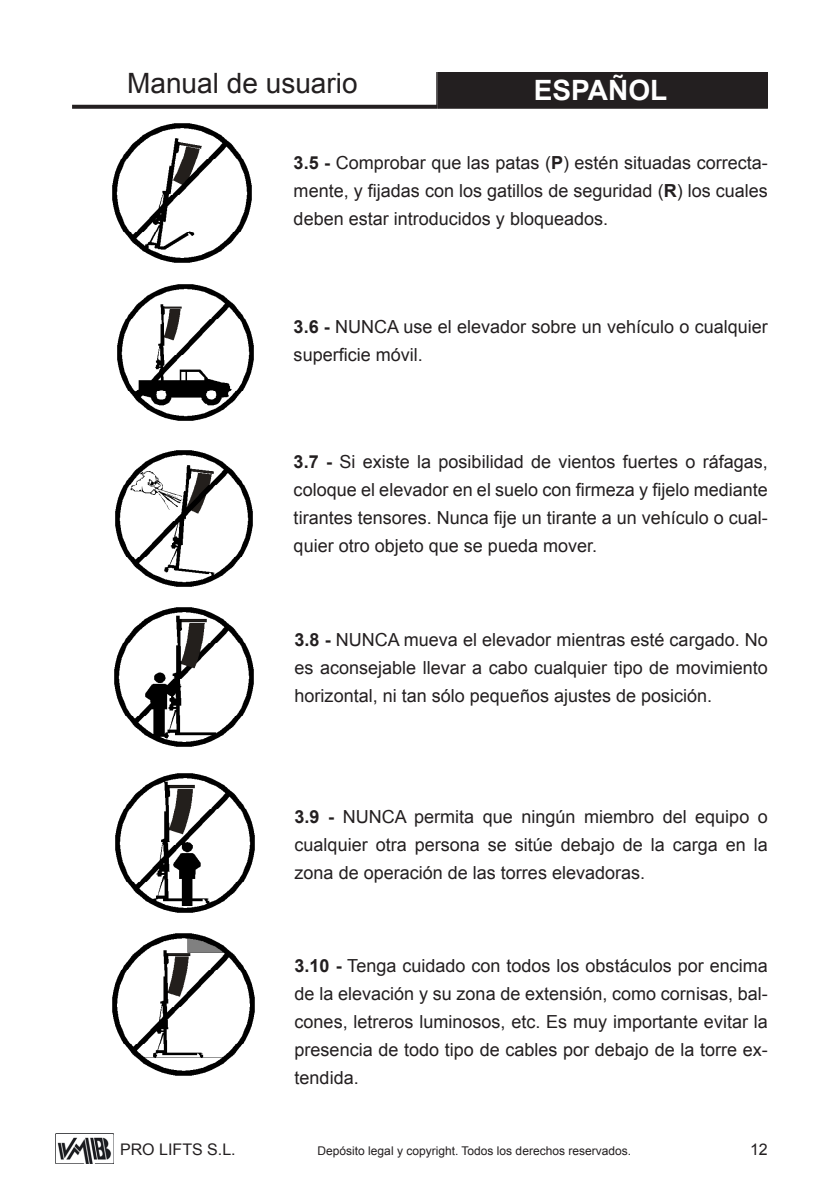
<style>
.page{position:relative;width:840px;height:1191px;background:#fff}
.page>*{position:absolute;margin:0;border:0;box-sizing:border-box;transform-origin:0 0}
.t1{font:28px "Arial";color:#231f20}
.t2{font:700 28px "Arial";color:#fff}
.t3{font:18px/28px "Arial";color:#231f20;text-align:justify}
.t4{font:16px "Arial";color:#231f20}
.t5{font:12px "Arial";color:#231f20}
.s1{font-weight:700}
</style>
<div class="page">
<img style="left:55px;top:1133px;width:58px;height:30px">
<svg style="left:72px;top:105px;width:365px;height:4px"></svg>
<hr style="left:436px;top:72px;width:1px;height:36px;background:#231f20">
<div style="left:437px;top:73px;width:330px;height:35px;background:#231f20"></div>
<div style="left:437px;top:72px;width:330px;height:37px;border:1px solid #231f20"></div>
<img style="left:117px;top:284px;width:137px;height:137px">
<img style="left:115px;top:450px;width:138px;height:137px">
<img style="left:114px;top:607px;width:140px;height:140px">
<img style="left:115px;top:773px;width:140px;height:140px">
<img style="left:112px;top:933px;width:143px;height:143px">
<img style="left:112px;top:123px;width:140px;height:140px">
<h1 class="t1" style="left:127px;top:65px;width:232px">Manual de usuario</h1>
<h1 class="t2" style="left:533px;top:71px;width:135px">ESPAÑOL</h1>
<p class="t3" style="left:293px;top:149px;width:475px"><span class="s1">3.5 -</span> Comprobar que las patas (<span class="s1">P</span>) estén situadas correcta&shy;mente, y fijadas con los gatillos de seguridad (<span class="s1">R</span>) los cuales deben estar introducidos y bloqueados.</p>
<p class="t3" style="left:293px;top:313px;width:475px"><span class="s1">3.6 -</span> NUNCA use el elevador sobre un vehículo o cualquier superficie móvil.</p>
<p class="t3" style="left:293px;top:447px;width:475px"><span class="s1">3.7 -</span> Si existe la posibilidad de vientos fuertes o ráfagas, coloque el elevador en el suelo con firmeza y fijelo mediante tirantes tensores. Nunca fije un tirante a un vehículo o cual&shy;quier otro objeto que se pueda mover.</p>
<p class="t3" style="left:294px;top:625px;width:474px"><span class="s1">3.8 -</span> NUNCA mueva el elevador mientras esté cargado. No es aconsejable llevar a cabo cualquier tipo de movimiento horizontal, ni tan sólo pequeños ajustes de posición.</p>
<p class="t3" style="left:294px;top:803px;width:474px"><span class="s1">3.9 -</span> NUNCA permita que ningún miembro del equipo o cualquier otra persona se sitúe debajo de la carga en la zona de operación de las torres elevadoras.</p>
<p class="t3" style="left:294px;top:951px;width:474px"><span class="s1">3.10 -</span> Tenga cuidado con todos los obstáculos por encima de la elevación y su zona de extensión, como cornisas, bal&shy;cones, letreros luminosos, etc. Es muy importante evitar la presencia de todo tipo de cables por debajo de la torre ex&shy;tendida.</p>
<p class="t4" style="left:120px;top:1138px;width:117px">PRO LIFTS S.L.</p>
<p class="t5" style="left:317px;top:1143px;width:315px">Depósito legal y copyright. Todos los derechos reservados.</p>
<p class="t4" style="left:749px;top:1138px;width:19px">12</p>
</div>
